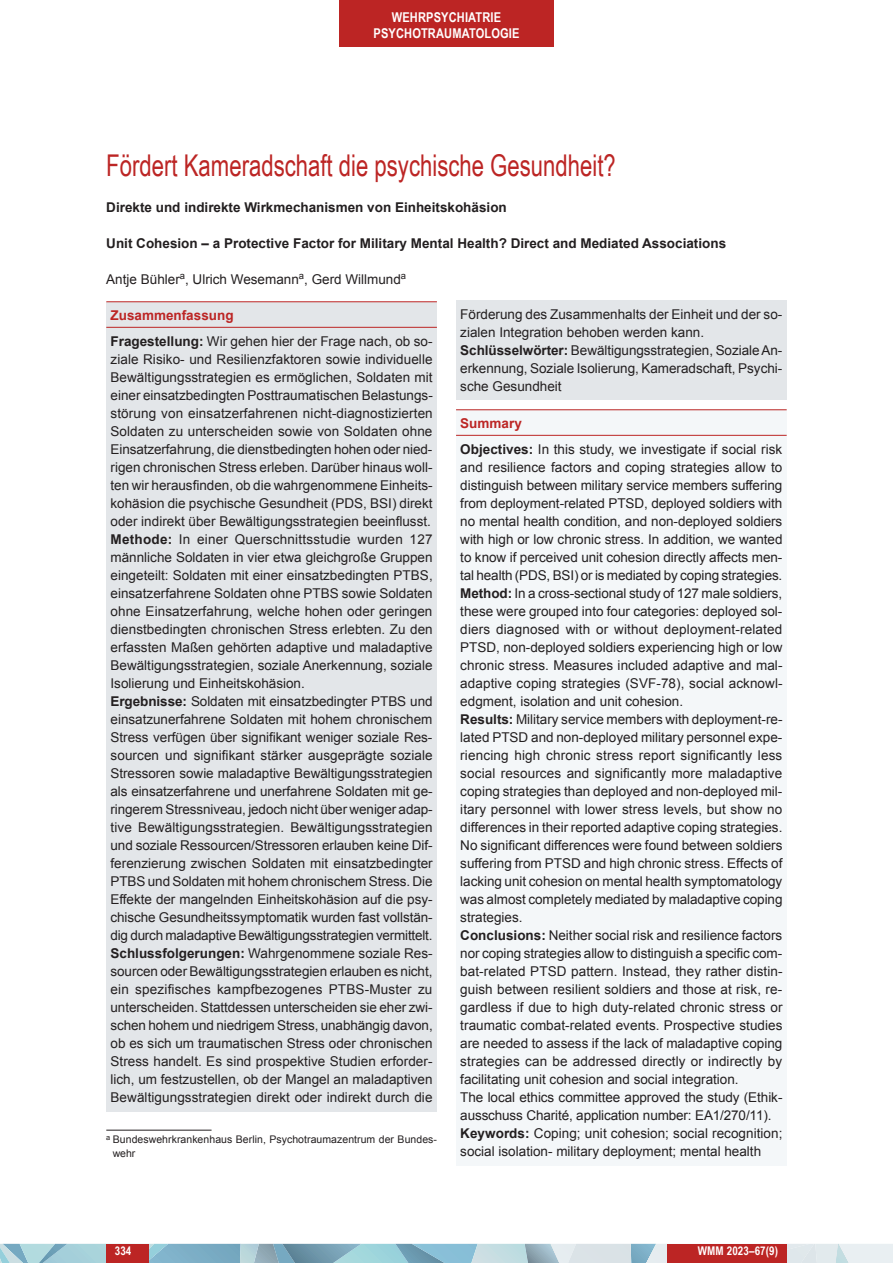
<style>
.page{position:relative;width:893px;height:1263px;background:#fff}
.page>*{position:absolute;margin:0;border:0;box-sizing:border-box;transform-origin:0 0}
.t1{font:30px "Arial Narrow";color:#bc2524;scale:.9 1}
.t2{font:13.5px/18px "Arial";color:#231f20}
.t3{font:700 13.5px "Arial";color:#231f20}
.t4{font:700 13.5px/16.2px "Arial Narrow";letter-spacing:.01em;color:#fff;text-align:center}
.t5{font:700 12px "Arial Narrow";letter-spacing:.01em;color:#fff}
.t6{font:10.5px/13.5px "Arial";letter-spacing:.005em;color:#231f20}
.s1{font-weight:700;color:#bc2524}
.s2{font-weight:700}
</style>
<div class="page">
<svg style="left:0;top:1244px;width:893px;height:19px"></svg>
<div style="left:106px;top:1244px;width:43px;height:19px;background:#bc2524"></div>
<div style="left:668px;top:1244px;width:119px;height:19px;background:#bc2524"></div>
<div style="left:106px;top:302px;width:331px;height:38px;background:#e3e6e9"></div>
<hr style="left:106px;top:301px;width:331px;height:1px;background:#bc2524">
<hr style="left:106px;top:327px;width:331px;height:1px;background:#bc2524">
<div style="left:106px;top:328px;width:331px;height:208px;background:#e3e6e9"></div>
<div style="left:106px;top:526px;width:331px;height:172px;background:#e3e6e9"></div>
<div style="left:106px;top:688px;width:331px;height:262px;background:#e3e6e9"></div>
<div style="left:106px;top:940px;width:331px;height:172px;background:#e3e6e9"></div>
<div style="left:456px;top:301px;width:331px;height:45px;background:#e3e6e9"></div>
<div style="left:456px;top:337px;width:331px;height:63px;background:#e3e6e9"></div>
<div style="left:456px;top:410px;width:331px;height:35px;background:#f4f7f9"></div>
<hr style="left:456px;top:409px;width:331px;height:1px;background:#bc2524">
<hr style="left:456px;top:435px;width:331px;height:1px;background:#bc2524">
<div style="left:456px;top:436px;width:331px;height:154px;background:#f4f7f9"></div>
<div style="left:456px;top:580px;width:331px;height:136px;background:#f4f7f9"></div>
<div style="left:456px;top:706px;width:331px;height:226px;background:#f4f7f9"></div>
<div style="left:456px;top:922px;width:331px;height:172px;background:#f4f7f9"></div>
<div style="left:456px;top:1084px;width:331px;height:46px;background:#f4f7f9"></div>
<div style="left:456px;top:1120px;width:331px;height:46px;background:#f4f7f9"></div>
<div style="left:339px;top:0;width:214px;height:46px;background:#bc2524"></div>
<hr style="left:106px;top:1130px;width:106px;height:1px;background:#231f20">
<p class="t4" style="left:373px;top:8px;width:147px">WEHRPSYCHIATRIE<br>PSYCHOTRAUMATOLOGIE</p>
<h1 class="t1" style="left:106px;top:143px;width:568px">Fördert Kameradschaft die psychische Gesundheit?</h1>
<p class="t3" style="left:106px;top:198px;width:402px">Direkte und indirekte Wirkmechanismen von Einheitskohäsion</p>
<p class="t3" style="left:106px;top:234px;width:621px">Unit Cohesion – a Protective Factor for Military Mental Health? Direct and Mediated Associations</p>
<p class="t2" style="left:106px;top:270px;width:301px">Antje Bühler<sup>a</sup>, Ulrich Wesemann<sup>a</sup>, Gerd Willmund<sup>a</sup></p>
<p class="t2" style="left:111px;top:302px;width:324px;line-height:26.5px"><span class="s1">Zusammenfassung<br></span><span class="s2">Fragestellung:</span> Wir gehen hier der Frage nach, ob so-</p>
<p class="t2" style="left:111px;top:351px;width:324px">ziale Risiko- und Resilienzfaktoren sowie individuelle Bewältigungsstrategien es ermöglichen, Soldaten mit einer einsatzbedingten Posttraumatischen Belastungs&shy;störung von einsatzerfahrenen nicht-diagnostizierten Soldaten zu unterscheiden sowie von Soldaten ohne Einsatzerfahrung, die dienstbedingten hohen oder nied&shy;rigen chronischen Stress erleben. Darüber hinaus woll&shy;ten wir herausfinden, ob die wahrgenommene Einheits&shy;kohäsion die psychische Gesundheit (PDS, BSI) direkt oder indirekt über Bewältigungsstrategien beeinflusst.<br><span class="s2">Methode:</span> In einer Querschnittsstudie wurden 127 männliche Soldaten in vier etwa gleichgroße Gruppen eingeteilt: Soldaten mit einer einsatzbedingten PTBS, einsatzerfahrene Soldaten ohne PTBS sowie Soldaten ohne Einsatzerfahrung, welche hohen oder geringen dienstbedingten chronischen Stress erlebten. Zu den erfassten Maßen gehörten adaptive und maladaptive Bewältigungsstrategien, soziale Anerkennung, soziale Isolierung und Einheitskohäsion.<br><span class="s2">Ergebnisse:</span> Soldaten mit einsatzbedingter PTBS und einsatzunerfahrene Soldaten mit hohem chronischem Stress verfügen über signifikant weniger soziale Res&shy;sourcen und signifikant stärker ausgeprägte soziale Stressoren sowie maladaptive Bewältigungsstrategien als einsatzerfahrene und unerfahrene Soldaten mit ge&shy;ringerem Stressniveau, jedoch nicht über weniger adap&shy;tive Bewältigungsstrategien. Bewältigungsstrategien und soziale Ressourcen/Stressoren erlauben keine Dif&shy;ferenzierung zwischen Soldaten mit einsatzbedingter PTBS und Soldaten mit hohem chronischem Stress. Die Effekte der mangelnden Einheitskohäsion auf die psy&shy;chische Gesundheitssymptomatik wurden fast vollstän&shy;dig durch maladaptive Bewältigungsstrategien vermittelt.<br><span class="s2">Schlussfolgerungen:</span> Wahrgenommene soziale Res&shy;sourcen oder Bewältigungsstrategien erlauben es nicht, ein spezifisches kampfbezogenes PTBS-Muster zu unterscheiden. Stattdessen unterscheiden sie eher zwi&shy;schen hohem und niedrigem Stress, unabhängig davon, ob es sich um traumatischen Stress oder chronischen Stress handelt. Es sind prospektive Studien erforder&shy;lich, um festzustellen, ob der Mangel an maladaptiven Bewältigungsstrategien direkt oder indirekt durch die</p>
<p class="t2" style="left:460px;top:305px;width:324px">Förderung des Zusammenhalts der Einheit und der so&shy;zialen Integration behoben werden kann.<br><span class="s2">Schlüsselwörter:</span> Bewältigungsstrategien, Soziale An&shy;erkennung, Soziale Isolierung, Kameradschaft, Psychi&shy;sche Gesundheit</p>
<p class="t2" style="left:460px;top:410px;width:323px;line-height:26.5px"><span class="s1">Summary<br></span><span class="s2">Objectives:</span> In this study, we investigate if social risk</p>
<p class="t2" style="left:460px;top:459px;width:324px">and resilience factors and coping strategies allow to distinguish between military service members suffering from deployment-related PTSD, deployed soldiers with no mental health condition, and non-deployed soldiers with high or low chronic stress. In addition, we wanted to know if perceived unit cohesion directly affects men&shy;tal health (PDS, BSI) or is mediated by coping strategies.<br><span class="s2">Method:</span> In a cross-sectional study of 127 male soldiers, these were grouped into four categories: deployed sol&shy;diers diagnosed with or without deployment-related PTSD, non-deployed soldiers experiencing high or low chronic stress. Measures included adaptive and mal&shy;adaptive coping strategies (SVF-78), social acknowl&shy;edgment, isolation and unit cohesion.<br><span class="s2">Results:</span> Military service members with deployment-re&shy;lated PTSD and non-deployed military personnel expe&shy;riencing high chronic stress report significantly less social resources and significantly more maladaptive coping strategies than deployed and non-deployed mil&shy;itary personnel with lower stress levels, but show no differences in their reported adaptive coping strategies.<br>No significant differences were found between soldiers suffering from PTSD and high chronic stress. Effects of lacking unit cohesion on mental health symptomatology was almost completely mediated by maladaptive coping strategies.<br><span class="s2">Conclusions:</span> Neither social risk and resilience factors nor coping strategies allow to distinguish a specific com&shy;bat-related PTSD pattern. Instead, they rather distin&shy;guish between resilient soldiers and those at risk, re&shy;gardless if due to high duty-related chronic stress or traumatic combat-related events. Prospective studies are needed to assess if the lack of maladaptive coping strategies can be addressed directly or indirectly by facilitating unit cohesion and social integration.<br>The local ethics committee approved the study (Ethik&shy;ausschuss Charité, application number: EA1/270/11).<br><span class="s2">Keywords:</span> Coping; unit cohesion; social recognition; social isolation- military deployment; mental health</p>
<p class="t6" style="left:113px;top:1133px;width:326px;text-indent:-6px"><sup>a</sup> Bundeswehrkrankenhaus Berlin, Psychotraumazentrum der Bundes&shy;wehr</p>
<p class="t5" style="left:115px;top:1242px;width:18px">334</p>
<p class="t5" style="left:698px;top:1242px;width:82px">WMM 2023–67(9)</p>
</div>
